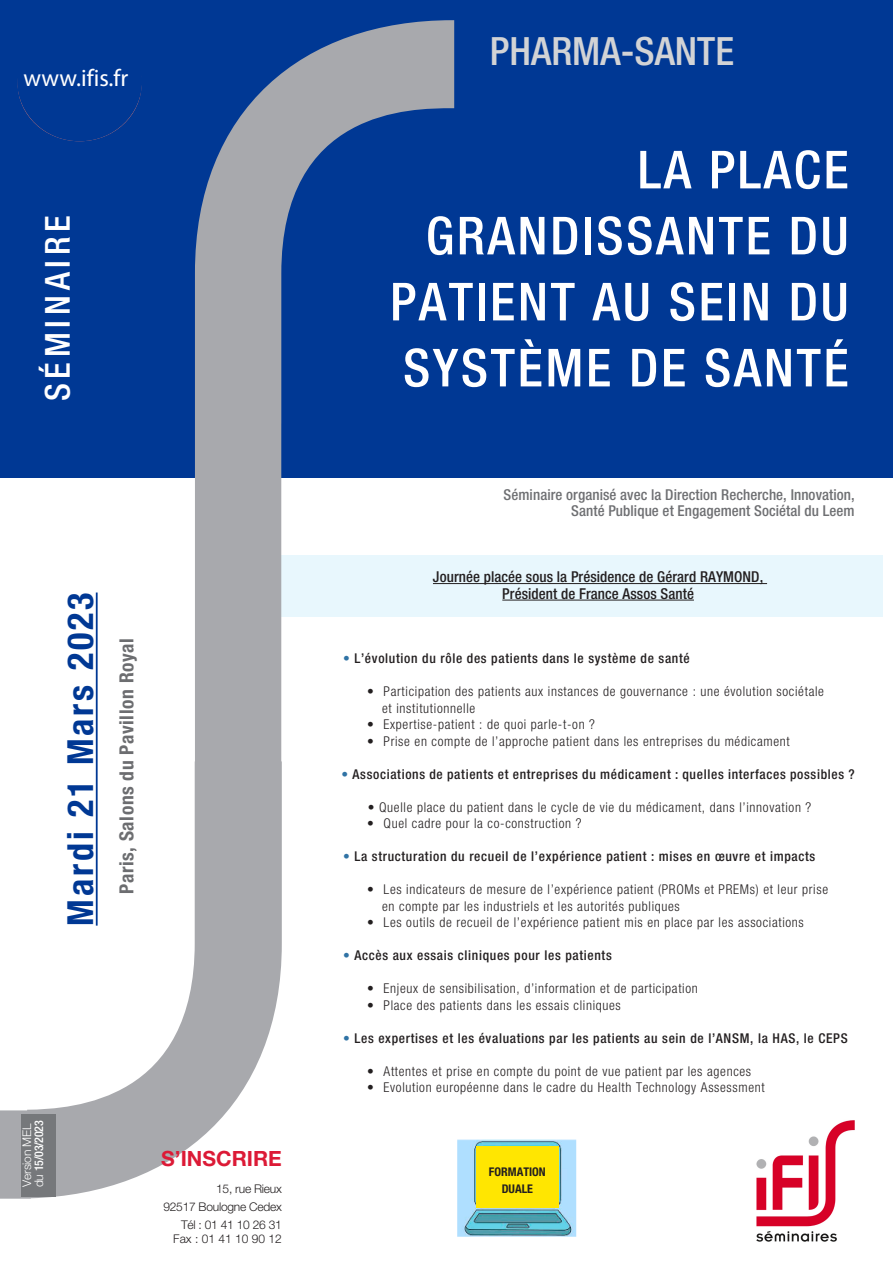
<style>
.page{position:relative;width:893px;height:1263px;background:#fff}
.page>*{position:absolute;margin:0;border:0;box-sizing:border-box;transform-origin:0 0}
.Thème{font:500 condensed 52.5px/66px "Helvetica Neue";letter-spacing:.05em;color:#fff;text-align:right}
.Adresse{font:500 condensed 39px "Helvetica Neue";color:#d2d3d5}
.Chapeau{font:700 condensed 36px "Helvetica Neue";letter-spacing:.08em;color:#003894}
.Seminaire{font:500 condensed 34.5px "Helvetica Neue";letter-spacing:.14em;color:#fff}
.Adresse-2{font:24px "Myriad Pro";color:#fff}
.t1{font:700 21px "Helvetica Neue";color:#dc1a36}
.Chapeau-2{font:700 condensed 19.5px "Helvetica Neue";letter-spacing:.03em;color:#6c6d70}
.Texte_courant{font:500 condensed 15px "Helvetica Neue";letter-spacing:.005em;color:#6e6f72}
.Texte_courant-2{font:500 condensed 15px "Helvetica Neue";letter-spacing:.005em;color:#231f20}
.C_07_sous_titre{font:300 condensed 13.5px "Helvetica Neue";letter-spacing:.05em;color:#231f20}
.C_07_sous_titre-2{font:500 condensed 13.5px "Helvetica Neue";letter-spacing:.05em;color:#231f20}
.t2{font:300 12px "Helvetica Neue";letter-spacing:-.02em;color:#231f20}
.t3{font:300 12px "Helvetica Neue";color:#231f20}
.Texte_courant-3{font:700 condensed 12px "Helvetica Neue";color:#231f20}
.t4{font:500 condensed 12px "Helvetica Neue";letter-spacing:-.02em;color:#fff}
.t5{font:300 12px "Helvetica Neue";letter-spacing:-.02em;color:#fff}
.s1{font-weight:300;font-stretch:normal}
.s2{color:#3073a5}
.s3{font-weight:500}
</style>
<div class="page">
<div style="left:273px;top:555px;width:609px;height:61px;background:#e8f7fd"></div>
<div style="left:0;top:0;width:893px;height:477px;background:#003894"></div>
<hr style="left:433px;top:583px;width:334px;height:1px;background:#231f20">
<hr style="left:502px;top:600px;width:192px;height:1px;background:#231f20">
<svg style="left:0;top:20px;width:454px;height:1179px"></svg>
<hr style="left:96px;top:592px;width:2px;height:334px;background:#003894">
<img style="left:756px;top:1120px;width:99px;height:122px">
<div style="left:21px;top:1114px;width:34px;height:82px;background:#76787b"></div>
<img style="left:457px;top:1139px;width:120px;height:98px">
<div style="left:476px;top:1146px;width:82px;height:62px;background:#ffe601"></div>
<div style="left:17px;top:21px;width:125px;height:120px;background:#003894;border-radius:50%"></div>
<p class="Adresse-2" style="left:24px;top:63px;width:106px">www.ifis.fr</p>
<p class="Seminaire" style="left:37px;top:401px;width:188px;rotate:-90deg">SÉMINAIRE</p>
<p class="Chapeau" style="left:59px;top:926px;width:335px;rotate:-90deg">Mardi 21 Mars 2023</p>
<p class="Chapeau-2" style="left:115px;top:894px;width:257px;rotate:-90deg">Paris, Salons du Pavillon Royal</p>
<p class="t5" style="left:19px;top:1186px;width:64px;rotate:-90deg">Version MEL</p>
<p class="t4" style="left:32px;top:1187px;width:68px;rotate:-90deg"><span class="s1">du</span> 15/03/2023</p>
<p class="t1" style="left:161px;top:1146px;width:122px">S’INSCRIRE</p>
<p class="t2" style="left:216px;top:1181px;width:67px">15, rue Rieux</p>
<p class="t2" style="left:163px;top:1199px;width:120px">92517 Boulogne Cedex</p>
<p class="t2" style="left:181px;top:1217px;width:102px">Tél : 01 41 10 26 31</p>
<p class="t3" style="left:173px;top:1231px;width:110px">Fax : 01 41 10 90 12</p>
<p class="Adresse" style="left:490px;top:28px;width:246px">PHARMA-SANTE</p>
<p class="Thème" style="left:390px;top:136px;width:460px">LA PLACE<br>GRANDISSANTE DU<br>PATIENT AU SEIN DU<br>SYSTÈME DE SANTÉ</p>
<p class="Texte_courant" style="left:504px;top:485px;width:353px">Séminaire organisé avec la Direction Recherche, Innovation,</p>
<p class="Texte_courant" style="left:571px;top:502px;width:285px">Santé Publique et Engagement Sociétal du Leem</p>
<p class="Texte_courant-2" style="left:433px;top:568px;width:332px">Journée placée sous la Présidence de Gérard RAYMOND,</p>
<p class="Texte_courant-2" style="left:502px;top:584px;width:193px">Président de France Assos Santé</p>
<p class="C_07_sous_titre-2" style="left:343px;top:650px;width:348px"><span class="s2">•</span> L’évolution du rôle des patients dans le système de santé</p>
<p class="C_07_sous_titre" style="left:367px;top:683px;width:458px"><span class="s3">•</span> Participation des patients aux instances de gouvernance : une évolution sociétale</p>
<p class="C_07_sous_titre" style="left:382px;top:700px;width:95px">et institutionnelle</p>
<p class="C_07_sous_titre" style="left:367px;top:716px;width:229px">• Expertise-patient : de quoi parle-t-on ?</p>
<p class="C_07_sous_titre" style="left:367px;top:733px;width:424px">• Prise en compte de l’approche patient dans les entreprises du médicament</p>
<p class="C_07_sous_titre-2" style="left:342px;top:766px;width:515px"><span class="s2">•</span> Associations de patients et entreprises du médicament : quelles interfaces possibles ?</p>
<p class="C_07_sous_titre" style="left:368px;top:799px;width:445px"><span class="s3">•</span> Quelle place du patient dans le cycle de vie du médicament, dans l’innovation ?</p>
<p class="C_07_sous_titre" style="left:367px;top:815px;width:216px">• Quel cadre pour la co-construction ?</p>
<p class="C_07_sous_titre-2" style="left:343px;top:848px;width:474px"><span class="s2">•</span> La structuration du recueil de l’expérience patient : mises en œuvre et impacts</p>
<p class="C_07_sous_titre" style="left:367px;top:881px;width:463px"><span class="s3">•</span> Les indicateurs de mesure de l’expérience patient (PROMs et PREMs) et leur prise</p>
<p class="C_07_sous_titre" style="left:382px;top:898px;width:299px">en compte par les industriels et les autorités publiques</p>
<p class="C_07_sous_titre" style="left:367px;top:914px;width:438px">• Les outils de recueil de l’expérience patient mis en place par les associations</p>
<p class="C_07_sous_titre-2" style="left:343px;top:947px;width:270px"><span class="s2">•</span> Accès aux essais cliniques pour les patients</p>
<p class="C_07_sous_titre" style="left:367px;top:980px;width:332px"><span class="s3">•</span> Enjeux de sensibilisation, d’information et de participation</p>
<p class="C_07_sous_titre" style="left:367px;top:997px;width:255px">• Place des patients dans les essais cliniques</p>
<p class="C_07_sous_titre-2" style="left:343px;top:1030px;width:506px"><span class="s2">•</span> Les expertises et les évaluations par les patients au sein de l’ANSM, la HAS, le CEPS</p>
<p class="C_07_sous_titre" style="left:367px;top:1063px;width:386px"><span class="s3">•</span> Attentes et prise en compte du point de vue patient par les agences</p>
<p class="C_07_sous_titre" style="left:367px;top:1079px;width:399px">• Evolution européenne dans le cadre du Health Technology Assessment</p>
<p class="Texte_courant-3" style="left:489px;top:1164px;width:58px">FORMATION</p>
<p class="Texte_courant-3" style="left:502px;top:1181px;width:33px">DUALE</p>
</div>
